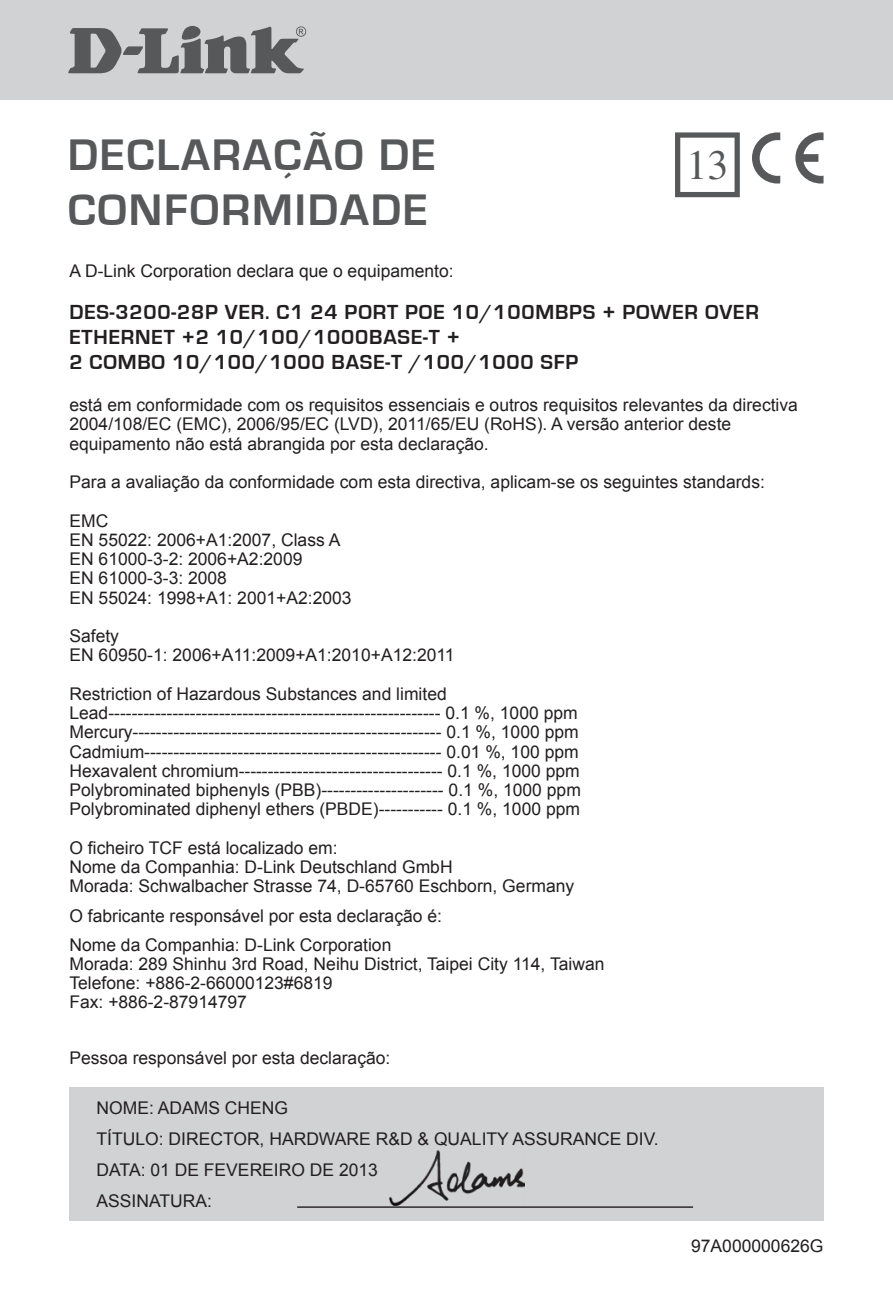
<style>
.page{position:relative;width:893px;height:1290px;background:#fff}
.page>*{position:absolute;margin:0;border:0;box-sizing:border-box;transform-origin:0 0}
.t1{font:700 45.5px/54.6px "Eurostile";letter-spacing:.04em;color:#57585a}
.t2{font:42px "Times";color:#57585a}
.t3{font:700 21px/25.2px "Eurostile";letter-spacing:.04em;color:#231f20;text-align:center}
.t4{font:17.5px/19.2px "Arial";color:#231f20}
</style>
<div class="page">
<div style="left:0;top:0;width:893px;height:99px;background:#d1d2d4"></div>
<svg style="left:68px;top:26px;width:238px;height:48px"></svg>
<div style="left:69px;top:1086px;width:754px;height:134px;background:#d1d2d4"></div>
<img style="left:390px;top:1151px;width:134px;height:55px">
<svg style="left:675px;top:132px;width:65px;height:65px"></svg>
<svg style="left:795px;top:132px;width:28px;height:52px"></svg>
<svg style="left:752px;top:132px;width:28px;height:52px"></svg>
<hr style="left:297px;top:1206px;width:396px;height:2px;background:#231f20">
<h1 class="t1" style="left:68px;top:129px;width:370px">DECLARAÇÃO DE<br>CONFORMIDADE</h1>
<h2 class="t2" style="left:686px;top:142px;width:43px">13</h2>
<p class="t4" style="left:69px;top:261px;width:386px">A D-Link Corporation declara que o equipamento:</p>
<p class="t3" style="left:69px;top:300px;width:304px">DES-3200-28P VER. C1 24 PORT</p>
<p class="t3" style="left:405px;top:300px;width:329px">POE 10/100MBPS + POWER OVER</p>
<p class="t3" style="left:69px;top:325px;width:54px">ETHERNET</p>
<p class="t3" style="left:69px;top:325px;width:511px">+2 10/100/1000BASE-T +<br>2 COMBO 10/100/1000 BASE-T /100/1000 SFP</p>
<p class="t4" style="left:69px;top:395px;width:730px">está em conformidade com os requisitos essenciais e outros requisitos relevantes da directiva<br>2004/108/EC (EMC), 2006/95/EC (LVD), 2011/65/EU (RoHS). A versão anterior deste equipamento não está abrangida por esta declaração.</p>
<p class="t4" style="left:69px;top:472px;width:697px">Para a avaliação da conformidade com esta directiva, aplicam-se os seguintes standards:</p>
<p class="t4" style="left:69px;top:511px;width:284px">EMC<br>EN 55022: 2006+A1:2007, Class A<br>EN 61000-3-2: 2006+A2:2009<br>EN 61000-3-3: 2008<br>EN 55024: 1998+A1: 2001+A2:2003</p>
<p class="t4" style="left:69px;top:626px;width:387px">Safety<br>EN 60950-1: 2006+A11:2009+A1:2010+A12:2011</p>
<p class="t4" style="left:69px;top:684px;width:513px">Restriction of Hazardous Substances and limited Lead--------------------------------------------------------- 0.1 %, 1000 ppm Mercury----------------------------------------------------- 0.1 %, 1000 ppm Cadmium--------------------------------------------------- 0.01 %, 100 ppm Hexavalent chromium----------------------------------- 0.1 %, 1000 ppm Polybrominated biphenyls (PBB )--------------------- 0.1 %, 1000 ppm Polybrominated diphenyl ethers (PBDE)----------- 0.1 %, 1000 ppm</p>
<p class="t4" style="left:69px;top:838px;width:506px">O ficheiro TCF está localizado em:<br>Nome da Companhia: D-Link Deutschland GmbH<br>Morada: Schwalbacher Strasse 74, D-65760 Eschborn, Germany</p>
<p class="t4" style="left:69px;top:901px;width:374px;line-height:29.1px">O fabricante responsável por esta declaração é:<br>Nome da Companhia: D-Link Corporation</p>
<p class="t4" style="left:69px;top:954px;width:537px">Morada: 289 Shinhu 3rd Road, Neihu District, Taipei City 114, Taiwan<br>Telefone: +886-2-66000123#6819<br>Fax: +886-2-87914797</p>
<p class="t4" style="left:69px;top:1048px;width:322px">Pessoa responsável por esta declaração:</p>
<p class="t4" style="left:97px;top:1092px;width:564px;line-height:30.8px">NOME: ADAMS CHENG<br>TÍTULO: DIRECTOR, HARDWARE R&amp;D &amp; QUALITY ASSURANCE DIV.<br>DATA: 01 de fevereiro</p>
<p class="t4" style="left:310px;top:1160px;width:70px">de 2013</p>
<p class="t4" style="left:97px;top:1191px;width:117px">ASSINATURA:</p>
<p class="t4" style="left:691px;top:1236px;width:134px">97A000000626G</p>
</div>
